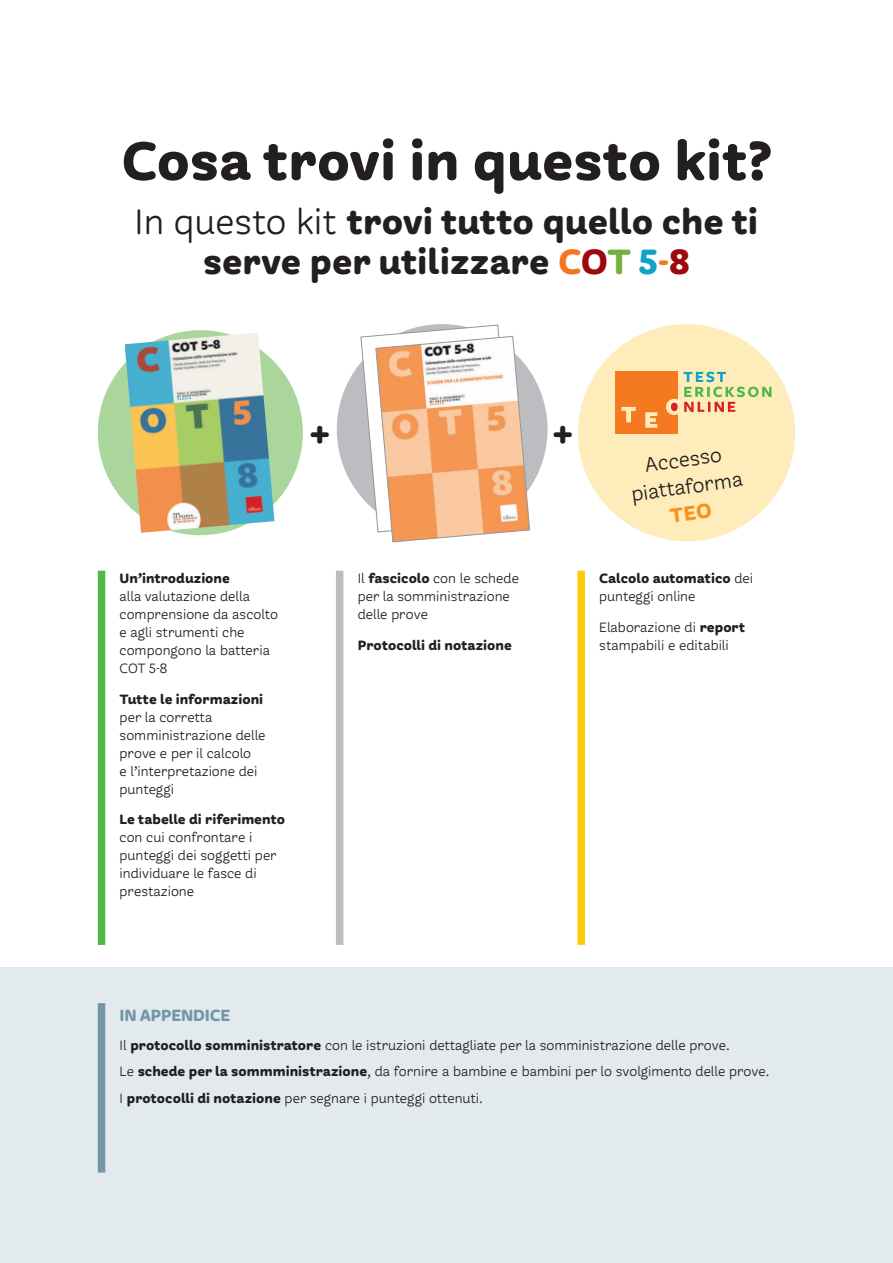
<style>
.page{position:relative;width:893px;height:1263px;background:#fff}
.page>*{position:absolute;margin:0;border:0;box-sizing:border-box;transform-origin:0 0}
.t1{font:700 60px "Freight Round Pro";color:#231f20}
.t2{font:700 39px/40.5px "Freight Round Pro";color:#231f20;text-align:center}
.t3{font:22.5px/27px "Freight Round Pro";color:#231f20;text-align:center}
.t4{font:700 18px "Freight Round Pro";letter-spacing:-.01em;color:#7197a8}
.t5{font:15px/18px "Freight Round Pro";color:#231f20}
.t6{font:700 15px/18px "Freight Round Pro";color:#231f20}
.s1{font-weight:400}
.s2{color:#f47621}
.s3{color:#9d070d}
.s4{color:#75b042}
.s5{color:#0ea3c7}
.s6{font-weight:700}
</style>
<div class="page">
<div style="left:0;top:967px;width:893px;height:296px;background:#e3eaed"></div>
<div style="left:98px;top:1003px;width:7px;height:169px;background:#7197a8"></div>
<div style="left:98px;top:571px;width:7px;height:374px;background:#4fb848"></div>
<div style="left:336px;top:571px;width:7px;height:374px;background:#bcbdc0"></div>
<div style="left:577px;top:571px;width:8px;height:374px;background:#feca0a"></div>
<div style="left:98px;top:330px;width:205px;height:205px;background:#abd69b;border-radius:50%"></div>
<img style="left:125px;top:333px;width:149px;height:200px">
<div style="left:578px;top:324px;width:217px;height:217px;background:#feedbb;border-radius:50%"></div>
<div style="left:337px;top:324px;width:211px;height:211px;background:#bcbdc0;border-radius:50%"></div>
<svg style="left:361px;top:325px;width:169px;height:217px"></svg>
<div style="left:615px;top:372px;width:62px;height:62px;background:#f47921"></div>
<svg style="left:621px;top:407px;width:15px;height:15px"></svg>
<svg style="left:645px;top:412px;width:12px;height:16px"></svg>
<svg style="left:666px;top:372px;width:105px;height:43px"></svg>
<h1 class="t1" style="left:121px;top:124px;width:652px">Cosa trovi in questo kit?</h1>
<h2 class="t2" style="left:135px;top:202px;width:625px"><span class="s1">In questo kit</span> trovi tutto quello che ti serve per utilizzare <span class="s2">C</span><span class="s3">O</span><span class="s4">T</span> <span class="s5">5</span><span class="s2">-</span><span class="s3">8</span></h2>
<h2 class="t2" style="left:309px;top:414px;width:22px">+</h2>
<h2 class="t2" style="left:552px;top:414px;width:22px">+</h2>
<p class="t6" style="left:120px;top:569px;width:112px">Un’introduzione</p>
<p class="t5" style="left:120px;top:587px;width:160px">alla valutazione della comprensione da ascolto e agli strumenti che compongono la batteria<br>COT 5-8</p>
<p class="t6" style="left:120px;top:690px;width:145px">Tutte le informazioni</p>
<p class="t5" style="left:120px;top:708px;width:147px">per la corretta somministrazione delle prove e per il calcolo<br>e l’interpretazione dei punteggi</p>
<p class="t6" style="left:120px;top:811px;width:167px">Le tabelle di riferimento</p>
<p class="t5" style="left:120px;top:828px;width:159px">con cui confrontare i punteggi dei soggetti per individuare le fasce di prestazione</p>
<p class="t5" style="left:358px;top:569px;width:163px">Il <span class="s6">fascicolo</span> con le schede per la somministrazione delle prove</p>
<p class="t6" style="left:358px;top:636px;width:156px">Protocolli di notazione</p>
<h3 class="t3" style="left:626px;top:454px;width:114px;rotate:-8deg">Accesso piattaforma</h3>
<p class="t6" style="left:599px;top:569px;width:155px">Calcolo automatico <span class="s1">dei punteggi online</span></p>
<p class="t5" style="left:599px;top:618px;width:147px">Elaborazione di <span class="s6">report </span>stampabili e editabili</p>
<p class="t4" style="left:120px;top:1004px;width:112px">IN APPENDICE</p>
<p class="t5" style="left:120px;top:1031px;width:651px;line-height:26.5px">Il <span class="s6">protocollo somministratore</span> con le istruzioni dettagliate per la somministrazione delle prove.<br>Le <span class="s6">schede per la sommministrazione</span>, da fornire a bambine e bambini per lo svolgimento delle prove.<br>I <span class="s6">protocolli di notazione</span> per segnare i punteggi ottenuti.</p>
</div>
